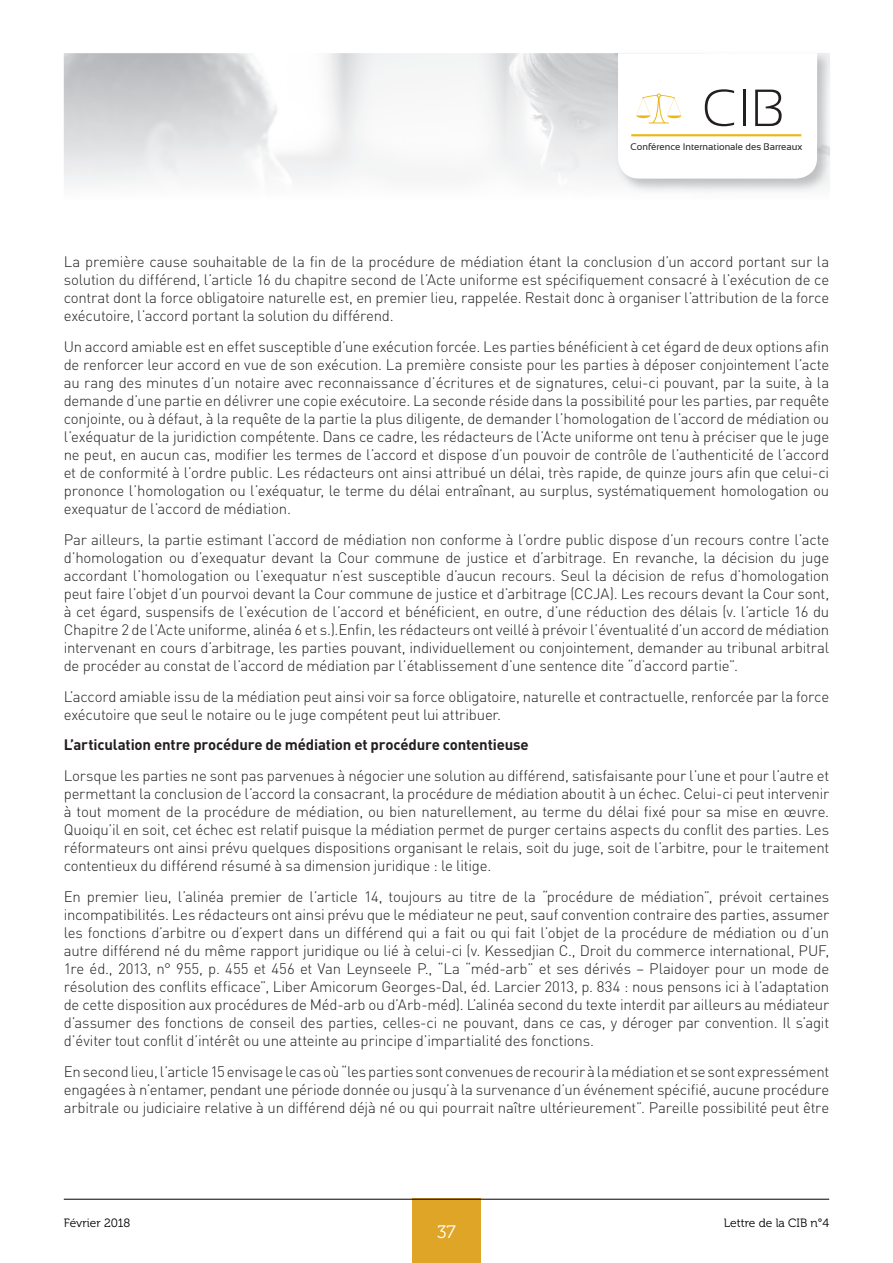
<style>
.page{position:relative;width:893px;height:1263px;background:#fff}
.page>*{position:absolute;margin:0;border:0;box-sizing:border-box;transform-origin:0 0}
.t1{font:300 52.2px "Sansation";color:#231f20}
.t2{font:18px "Museo 300";color:#fff}
.t3{font:300 15px/18px "DIN";letter-spacing:-.015em;color:#231f20;text-align:justify}
.t4{font:700 15px "DIN";letter-spacing:-.015em;color:#231f20}
.t5{font:12px "Museo 300";color:#000001}
.t6{font:9.6px "Sansation";color:#231f20}
</style>
<div class="page">
<div style="left:412px;top:1199px;width:68px;height:64px;background:#dfa527"></div>
<hr style="left:64px;top:1199px;width:765px;height:1px;background:#000001">
<svg style="left:618px;top:53px;width:199px;height:126px"></svg>
<h1 class="t1" style="left:702px;top:79px;width:85px">CIB</h1>
<p class="t6" style="left:630px;top:141px;width:173px">Conférence Internationale des Barreaux</p>
<p class="t3" style="left:64px;top:253px;width:767px">La première cause souhaitable de la fin de la procédure de médiation étant la conclusion d’un accord portant sur la solution du différend, l’article 16 du chapitre second de l’Acte uniforme est spécifiquement consacré à l’exécution de ce contrat dont la force obligatoire naturelle est, en premier lieu, rappelée. Restait donc à organiser l’attribution de la force exécutoire, l’accord portant la solution du différend.</p>
<p class="t3" style="left:64px;top:337px;width:767px">Un accord amiable est en effet susceptible d’une exécution forcée. Les parties bénéficient à cet égard de deux options afin de renforcer leur accord en vue de son exécution. La première consiste pour les parties à déposer conjointement l’acte au rang des minutes d’un notaire avec reconnaissance d’écritures et de signatures, celui-ci pouvant, par la suite, à la demande d’une partie en délivrer une copie exécutoire. La seconde réside dans la possibilité pour les parties, par requête conjointe, ou à défaut, à la requête de la partie la plus diligente, de demander l’homologation de l’accord de médiation ou l’exéquatur de la juridiction compétente. Dans ce cadre, les rédacteurs de l’Acte uniforme ont tenu à préciser que le juge ne peut, en aucun cas, modifier les termes de l’accord et dispose d’un pouvoir de contrôle de l’authenticité de l’accord et de conformité à l’ordre public. Les rédacteurs ont ainsi attribué un délai, très rapide, de quinze jours afin que celui-ci prononce l’homologation ou l’exéquatur, le terme du délai entraînant, au surplus, systématiquement homologation ou exequatur de l’accord de médiation.</p>
<p class="t3" style="left:64px;top:530px;width:767px">Par ailleurs, la partie estimant l’accord de médiation non conforme à l’ordre public dispose d’un recours contre l’acte d’homologation ou d’exequatur devant la Cour commune de justice et d’arbitrage. En revanche, la décision du juge accordant l’homologation ou l’exequatur n’est susceptible d’aucun recours. Seul la décision de refus d’homologation peut faire l’objet d’un pourvoi devant la Cour commune de justice et d’arbitrage (CCJA). Les recours devant la Cour sont, à cet égard, suspensifs de l’exécution de l’accord et bénéficient, en outre, d’une réduction des délais (v. l’article 16 du Chapitre 2 de l’Acte uniforme, alinéa 6 et s.).Enfin, les rédacteurs ont veillé à prévoir l’éventualité d’un accord de médiation intervenant en cours d’arbitrage, les parties pouvant, individuellement ou conjointement, demander au tribunal arbitral de procéder au constat de l’accord de médiation par l’établissement d’une sentence dite “d’accord partie”.</p>
<p class="t3" style="left:64px;top:687px;width:767px">L’accord amiable issu de la médiation peut ainsi voir sa force obligatoire, naturelle et contractuelle, renforcée par la force exécutoire que seul le notaire ou le juge compétent peut lui attribuer.</p>
<p class="t4" style="left:64px;top:735px;width:467px">L’articulation entre procédure de médiation et procédure contentieuse</p>
<p class="t3" style="left:64px;top:766px;width:767px">Lorsque les parties ne sont pas parvenues à négocier une solution au différend, satisfaisante pour l’une et pour l’autre et permettant la conclusion de l’accord la consacrant, la procédure de médiation aboutit à un échec. Celui-ci peut intervenir à tout moment de la procédure de médiation, ou bien naturellement, au terme du délai fixé pour sa mise en œuvre.<br>Quoiqu’il en soit, cet échec est relatif puisque la médiation permet de purger certains aspects du conflit des parties. Les réformateurs ont ainsi prévu quelques dispositions organisant le relais, soit du juge, soit de l’arbitre, pour le traitement contentieux du différend résumé à sa dimension juridique : le litige.</p>
<p class="t3" style="left:64px;top:887px;width:767px">En premier lieu, l’alinéa premier de l’article 14, toujours au titre de la “procédure de médiation”, prévoit certaines incompatibilités. Les rédacteurs ont ainsi prévu que le médiateur ne peut, sauf convention contraire des parties, assumer les fonctions d’arbitre ou d’expert dans un différend qui a fait ou qui fait l’objet de la procédure de médiation ou d’un autre différend né du même rapport juridique ou lié à celui-ci (v. Kessedjian C., Droit du commerce international, PUF, 1re éd., 2013, n° 955, p. 455 et 456 et Van Leynseele P., “La “méd-arb” et ses dérivés – Plaidoyer pour un mode de résolution des conflits efficace”, Liber Amicorum Georges-Dal, éd. Larcier 2013, p. 834 : nous pensons ici à l’adaptation de cette disposition aux procédures de Méd-arb ou d’Arb-méd). L’alinéa second du texte interdit par ailleurs au médiateur d’assumer des fonctions de conseil des parties, celles-ci ne pouvant, dans ce cas, y déroger par convention. Il s’agit d’éviter tout conflit d’intérêt ou une atteinte au principe d’impartialité des fonctions.</p>
<p class="t3" style="left:64px;top:1062px;width:767px">En second lieu, l’article 15 envisage le cas où “les parties sont convenues de recourir à la médiation et se sont expressément engagées à n’entamer, pendant une période donnée ou jusqu’à la survenance d’un événement spécifié, aucune procédure arbitrale ou judiciaire relative à un différend déjà né ou qui pourrait naître ultérieurement”. Pareille possibilité peut être</p>
<p class="t5" style="left:64px;top:1216px;width:68px">Février 2018</p>
<p class="t5" style="left:724px;top:1216px;width:107px">Lettre de la CIB n°4</p>
<p class="t2" style="left:437px;top:1222px;width:20px">37</p>
</div>
